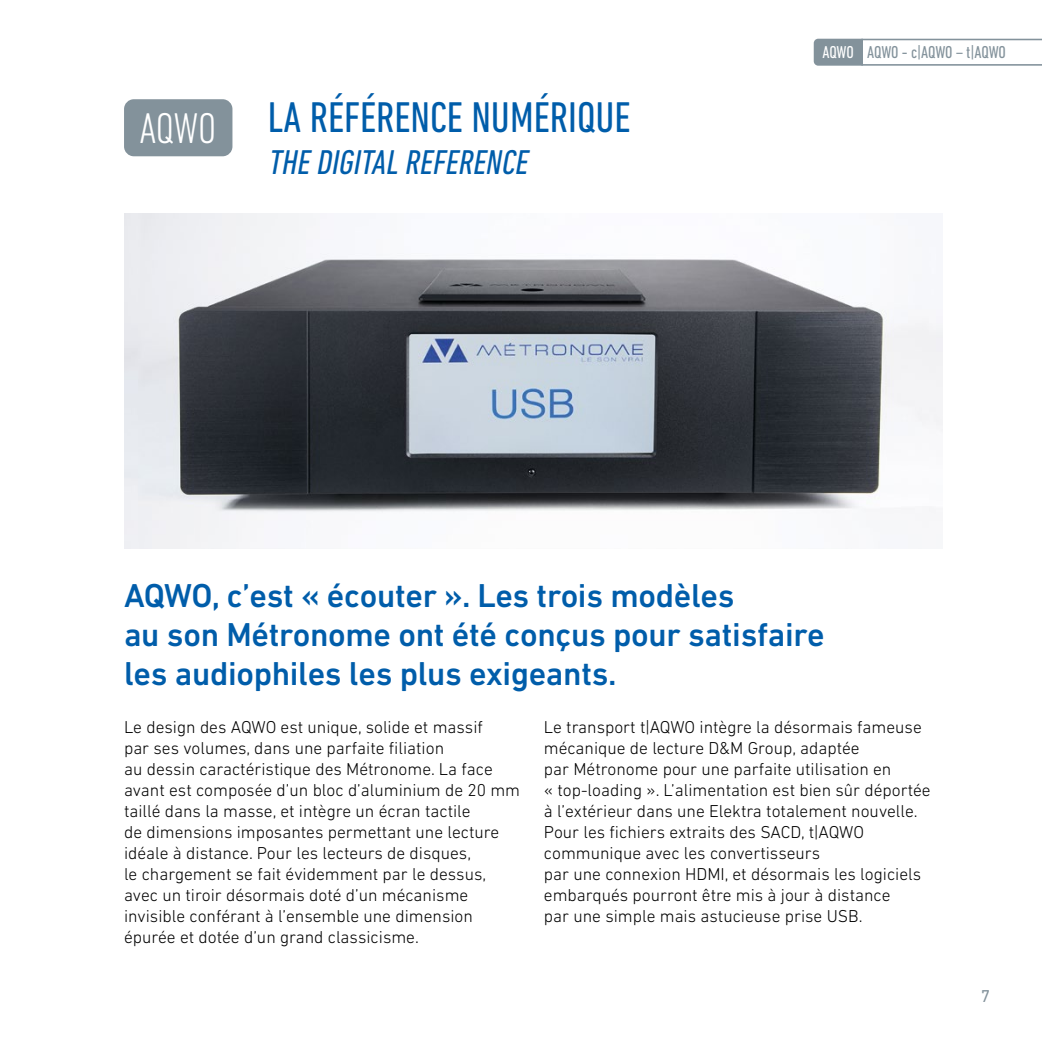
<style>
.page{position:relative;width:1042px;height:1042px;background:#fff}
.page>*{position:absolute;margin:0;border:0;box-sizing:border-box;transform-origin:0 0}
.t1{font:condensed 43.75px "DIN Next LT Pro";color:#005daa}
.t2{font:300 condensed 43.75px "DIN Next LT Pro";color:#fff}
.t3{font:italic condensed 35px "DIN Next LT Pro";color:#005daa}
.t4{font:500 33.6px/38.7px "DIN Next LT Pro";letter-spacing:-.01em;color:#005daa}
.t5{font:300 17.5px/21px "DIN Next LT Pro";color:#000}
.t6{font:condensed 17.5px "DIN Next LT Pro";letter-spacing:-.01em;color:#83929b}
.t7{font:17.5px "DIN Next LT Pro";color:#83929b}
.s1{color:#fff}
</style>
<div class="page">
<img style="left:124px;top:214px;width:819px;height:334px">
<div style="left:124px;top:99px;width:108px;height:57px;background:#83929b;border-radius:10px"></div>
<svg style="left:814px;top:39px;width:228px;height:27px"></svg>
<h1 class="t2" style="left:139px;top:103px;width:78px">AQWO</h1>
<h1 class="t1" style="left:268px;top:93px;width:364px">LA RÉFÉRENCE NUMÉRIQUE</h1>
<h2 class="t3" style="left:268px;top:142px;width:267px">THE DIGITALREFERENCE</h2>
<p class="t6" style="left:822px;top:42px;width:185px"><span class="s1">AQWO</span> AQWO - c|AQWO – t|AQWO</p>
<h3 class="t4" style="left:124px;top:576px;width:702px">AQWO, c’est « écouter ». Les trois modèles<br>au son Métronome ont été conçus pour satisfaire les audiophiles les plus exigeants.</h3>
<p class="t5" style="left:124px;top:716px;width:398px">Le design des AQWO est unique, solide et massif<br>par ses volumes, dans une parfaite filiation<br>au dessin caractéristique des Métronome. La face avant est composée d’un bloc d’aluminium de 20 mm taillé dans la masse, et intègre un écran tactile<br>de dimensions imposantes permettant une lecture idéale à distance. Pour les lecteurs de disques,<br>le chargement se fait évidemment par le dessus, avec un tiroir désormais doté d’un mécanisme invisible conférant à l’ensemble une dimension épurée et dotée d’un grand classicisme.</p>
<p class="t5" style="left:544px;top:716px;width:388px">Le transport t|AQWO intègre la désormais fameuse mécanique de lecture D&amp;M Group, adaptée<br>par Métronome pour une parfaite utilisation en<br>« top-loading ». L’alimentation est bien sûr déportée à l’extérieur dans une Elektra totalement nouvelle.<br>Pour les fichiers extraits des SACD, t|AQWO communique avec les convertisseurs<br>par une connexion HDMI, et désormais les logiciels embarqués pourront être mis à jour à distance<br>par une simple mais astucieuse prise USB.</p>
<p class="t7" style="left:980px;top:985px;width:11px">7</p>
</div>
